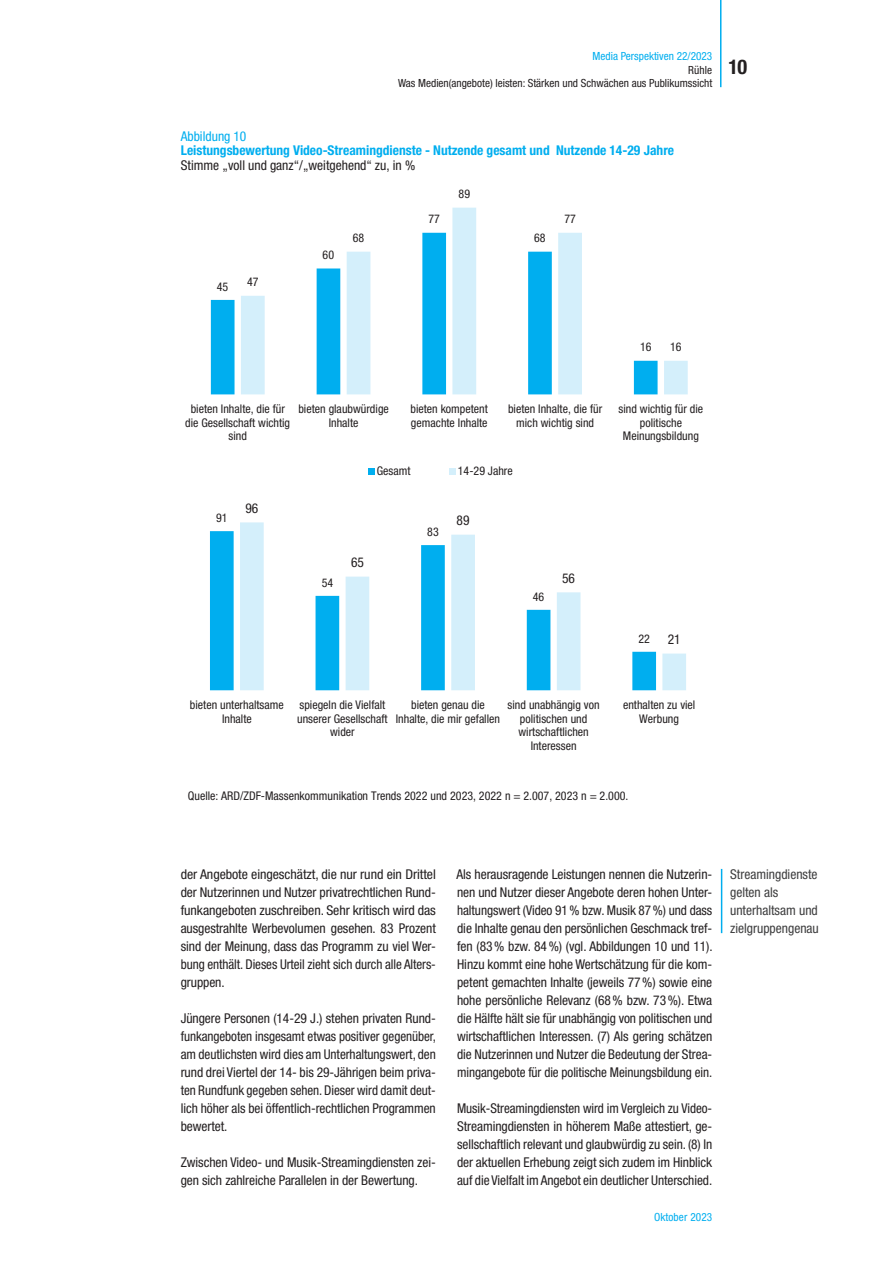
<style>
.page{position:relative;width:893px;height:1263px;background:#fff}
.page>*{position:absolute;margin:0;border:0;box-sizing:border-box;transform-origin:0 0}
.t1{font:700 condensed 20.25px "Helvetica Neue LT Std";color:#231f20}
.t2{font:condensed 13.5px/18px "Helvetica Neue LT Std";letter-spacing:-.005em;color:#231f20;text-align:justify}
.t3{font:700 condensed 13.5px "Helvetica Neue LT Std";color:#00aeef}
.t4{font:condensed 13.5px/18px "Helvetica Neue LT Std";color:#3e3e3f}
.t5{font:condensed 13.5px "Helvetica Neue LT Std";color:#00aeef}
.t6{font:condensed 12px/13.6px "Helvetica Neue LT Std";color:#231f20;text-align:center}
.t7{font:condensed 11.25px/13.5px "Helvetica Neue LT Std";color:#231f20;text-align:right}
.t8{font:condensed 11.25px "Helvetica Neue LT Std";color:#00aeef}
</style>
<div class="page">
<hr style="left:720px;top:0;width:1px;height:87px;background:#00aeef">
<hr style="left:721px;top:869px;width:1px;height:64px;background:#00aeef">
<div style="left:211px;top:299px;width:24px;height:95px;background:#00aeef"></div>
<svg style="left:241px;top:208px;width:447px;height:186px"></svg>
<svg style="left:368px;top:468px;width:6px;height:6px"></svg>
<svg style="left:449px;top:468px;width:6px;height:6px"></svg>
<div style="left:210px;top:531px;width:24px;height:159px;background:#00aeef"></div>
<svg style="left:240px;top:522px;width:446px;height:168px"></svg>
<p class="t8" style="left:593px;top:50px;width:121px">Media Perspektiven 22/2023</p>
<p class="t7" style="left:398px;top:63px;width:316px">Rühle<br>Was Medien(angebote) leisten: Stärken und Schwächen aus Publikumssicht</p>
<h1 class="t1" style="left:728px;top:54px;width:20px">10</h1>
<p class="t5" style="left:181px;top:128px;width:67px">Abbildung 10</p>
<p class="t3" style="left:181px;top:142px;width:495px">Leistungsbewertung Video-Streamingdienste - Nutzende gesamt und Nutzende 14-29 Jahre</p>
<p class="t2" style="left:181px;top:156px;width:236px">Stimme „voll und ganz“/„weitgehend“ zu, in %</p>
<p class="t6" style="left:217px;top:279px;width:13px">45</p>
<p class="t6" style="left:247px;top:275px;width:13px">47</p>
<p class="t6" style="left:323px;top:248px;width:13px">60</p>
<p class="t6" style="left:353px;top:231px;width:13px">68</p>
<p class="t6" style="left:428px;top:212px;width:13px">77</p>
<p class="t6" style="left:459px;top:187px;width:13px">89</p>
<p class="t6" style="left:534px;top:231px;width:13px">68</p>
<p class="t6" style="left:564px;top:212px;width:13px">77</p>
<p class="t6" style="left:640px;top:340px;width:13px">16</p>
<p class="t6" style="left:670px;top:340px;width:13px">16</p>
<p class="t6" style="left:185px;top:402px;width:106px">bieten Inhalte, die für die Gesellschaft wichtig sind</p>
<p class="t6" style="left:298px;top:402px;width:92px">bieten glaubwürdige<br>Inhalte</p>
<p class="t6" style="left:411px;top:402px;width:79px;text-align:left">bieten kompetent gemachte Inhalte</p>
<p class="t6" style="left:508px;top:402px;width:96px">bieten Inhalte, die für mich wichtig sind</p>
<p class="t6" style="left:618px;top:402px;width:86px">sind wichtig für die politische<br>Meinungsbildung</p>
<p class="t6" style="left:377px;top:464px;width:35px">Gesamt</p>
<p class="t6" style="left:458px;top:464px;width:57px">14-29 Jahre</p>
<p class="t6" style="left:216px;top:511px;width:13px">91</p>
<p class="t2" style="left:245px;top:499px;width:14px">96</p>
<p class="t2" style="left:457px;top:511px;width:14px">89</p>
<p class="t6" style="left:322px;top:575px;width:13px">54</p>
<p class="t2" style="left:351px;top:553px;width:14px">65</p>
<p class="t6" style="left:427px;top:525px;width:13px">83</p>
<p class="t6" style="left:533px;top:589px;width:13px">46</p>
<p class="t2" style="left:562px;top:569px;width:14px">56</p>
<p class="t6" style="left:638px;top:631px;width:13px">22</p>
<p class="t2" style="left:668px;top:630px;width:14px">21</p>
<p class="t6" style="left:190px;top:698px;width:95px">bieten unterhaltsame<br>Inhalte</p>
<p class="t6" style="left:297px;top:698px;width:92px">spiegeln die Vielfalt unserer Gesellschaft wider</p>
<p class="t6" style="left:396px;top:698px;width:106px">bieten genau die<br>Inhalte, die mir gefallen</p>
<p class="t6" style="left:508px;top:698px;width:93px">sind unabhängig von politischen und wirtschaftlichen<br>Interessen</p>
<p class="t6" style="left:623px;top:698px;width:74px">enthalten zu viel<br>Werbung</p>
<p class="t6" style="left:188px;top:789px;width:442px">Quelle: ARD/ZDF-Massenkommunikation Trends 2022 und 2023, 2022 n = 2.007, 2023 n = 2.000.</p>
<p class="t2" style="left:181px;top:865px;width:257px">der Angebote eingeschätzt, die nur rund ein Drittel der Nutzerinnen und Nutzer privatrechtlichen Rund&shy;funkangeboten zuschreiben. Sehr kritisch wird das ausgestrahlte Werbevolumen gesehen. 83 Prozent sind der Meinung, dass das Programm zu viel Wer&shy;bung enthält. Dieses Urteil zieht sich durch alle Alters&shy;gruppen.</p>
<p class="t2" style="left:181px;top:1009px;width:257px">Jüngere Personen (14-29 J.) stehen privaten Rund&shy;funkangeboten insgesamt etwas positiver gegenüber, am deutlichsten wird dies am Unterhaltungswert, den rund drei Viertel der 14- bis 29-Jährigen beim priva&shy;ten Rundfunk gegeben sehen. Dieser wird damit deut&shy;lich höher als bei öffentlich-rechtlichen Programmen bewertet.</p>
<p class="t2" style="left:181px;top:1153px;width:257px">Zwischen Video- und Musik-Streamingdiensten zei&shy;gen sich zahlreiche Parallelen in der Bewertung.</p>
<p class="t2" style="left:457px;top:865px;width:258px">Als herausragende Leistungen nennen die Nutzerin&shy;nen und Nutzer dieser Angebote deren hohen Unter&shy;haltungswert (Video 91% bzw. Musik 87%) und dass die Inhalte genau den persönlichen Geschmack tref&shy;fen (83% bzw. 84%) (vgl. Abbildungen 10 und 11).<br>Hinzu kommt eine hohe Wertschätzung für die kom&shy;petent gemachten Inhalte (jeweils 77%) sowie eine hohe persönliche Relevanz (68% bzw. 73%). Etwa die Hälfte hält sie für unabhängig von politischen und wirtschaftlichen Interessen. (7) Als gering schätzen die Nutzerinnen und Nutzer die Bedeutung der Strea&shy;mingangebote für die politische Meinungsbildung ein.</p>
<p class="t2" style="left:457px;top:1099px;width:257px;text-align:left">Musik-Streamingdiensten wird im Vergleich zu Video-- Streamingdiensten in höherem Maße attestiert, ge&shy;sellschaftlich relevant und glaubwürdig zu sein. (8) In der aktuellen Erhebung zeigt sich zudem im Hinblick auf die Vielfalt im Angebot ein deutlicher Unterschied.</p>
<p class="t8" style="left:654px;top:1211px;width:60px">Oktober 2023</p>
<p class="t4" style="left:730px;top:865px;width:90px">Streamingdienste gelten als unterhaltsam und zielgruppengenau</p>
</div>
